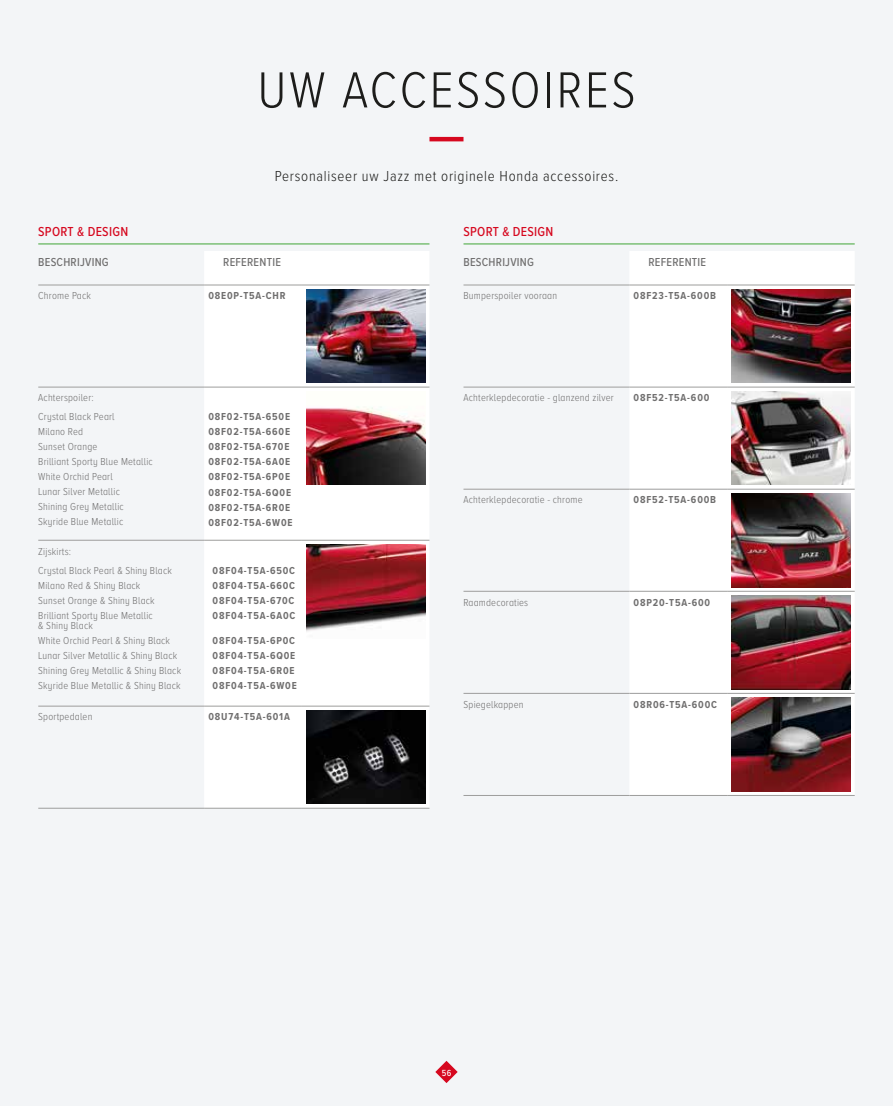
<style>
.page{position:relative;width:893px;height:1106px;background:#f3f5f7}
.page>*{position:absolute;margin:0;border:0;box-sizing:border-box;transform-origin:0 0}
.t1{font:300 52.5px "Proxima Nova Cond";letter-spacing:.05em;color:#1d1d1b}
.t2{font:300 15px "Proxima Nova Cond";letter-spacing:.05em;color:#1d1d1b}
.t3{font:500 13.5px "Proxima Nova Cond";letter-spacing:.02em;color:#d6081f}
.t4{font:500 12px "Proxima Nova Cond";letter-spacing:.02em;color:#706f6f}
.t5{font:300 10.5px/15px "Proxima Nova A Cond";letter-spacing:.02em;color:#706f6f}
.t6{font:700 10.5px/15px "Proxima Nova Cond";letter-spacing:.08em;color:#706f6f}
.t7{font:500 9.15px "Proxima Nova Cond";color:#fff}
</style>
<div class="page">
<svg style="left:435px;top:1061px;width:23px;height:22px"></svg>
<hr style="left:429px;top:137px;width:34px;height:4px;background:#d6081f">
<div style="left:204px;top:251px;width:225px;height:556px;background:#fff"></div>
<hr style="left:38px;top:387px;width:166px;height:1px;background:#9d9d9c">
<hr style="left:204px;top:387px;width:98px;height:1px;background:#9d9d9c">
<hr style="left:302px;top:387px;width:127px;height:1px;background:#9d9d9c">
<hr style="left:38px;top:540px;width:166px;height:1px;background:#9d9d9c">
<hr style="left:204px;top:540px;width:98px;height:1px;background:#9d9d9c">
<hr style="left:302px;top:540px;width:127px;height:1px;background:#9d9d9c">
<hr style="left:302px;top:807px;width:127px;height:1px;background:#9d9d9c">
<hr style="left:38px;top:807px;width:166px;height:1px;background:#9d9d9c">
<hr style="left:204px;top:807px;width:98px;height:1px;background:#9d9d9c">
<hr style="left:38px;top:705px;width:166px;height:1px;background:#9d9d9c">
<hr style="left:204px;top:705px;width:98px;height:1px;background:#9d9d9c">
<hr style="left:302px;top:705px;width:127px;height:1px;background:#9d9d9c">
<hr style="left:38px;top:285px;width:166px;height:1px;background:#9d9d9c">
<hr style="left:204px;top:285px;width:98px;height:1px;background:#9d9d9c">
<hr style="left:302px;top:285px;width:127px;height:1px;background:#9d9d9c">
<hr style="left:38px;top:243px;width:391px;height:1px;background:#3fa535">
<img style="left:306px;top:289px;width:119px;height:94px">
<img style="left:306px;top:391px;width:119px;height:94px">
<img style="left:306px;top:544px;width:119px;height:94px">
<img style="left:306px;top:710px;width:119px;height:94px">
<div style="left:629px;top:251px;width:226px;height:543px;background:#fff"></div>
<hr style="left:727px;top:285px;width:128px;height:1px;background:#9d9d9c">
<hr style="left:727px;top:387px;width:128px;height:1px;background:#9d9d9c">
<hr style="left:727px;top:489px;width:128px;height:1px;background:#9d9d9c">
<hr style="left:727px;top:591px;width:128px;height:1px;background:#9d9d9c">
<hr style="left:727px;top:693px;width:128px;height:1px;background:#9d9d9c">
<hr style="left:463px;top:387px;width:166px;height:1px;background:#9d9d9c">
<hr style="left:629px;top:387px;width:98px;height:1px;background:#9d9d9c">
<hr style="left:463px;top:489px;width:166px;height:1px;background:#9d9d9c">
<hr style="left:629px;top:489px;width:98px;height:1px;background:#9d9d9c">
<hr style="left:463px;top:591px;width:166px;height:1px;background:#9d9d9c">
<hr style="left:629px;top:591px;width:98px;height:1px;background:#9d9d9c">
<hr style="left:463px;top:693px;width:166px;height:1px;background:#9d9d9c">
<hr style="left:629px;top:693px;width:98px;height:1px;background:#9d9d9c">
<hr style="left:463px;top:795px;width:166px;height:1px;background:#9d9d9c">
<hr style="left:629px;top:795px;width:98px;height:1px;background:#9d9d9c">
<hr style="left:727px;top:795px;width:128px;height:1px;background:#9d9d9c">
<hr style="left:463px;top:285px;width:166px;height:1px;background:#9d9d9c">
<hr style="left:629px;top:285px;width:98px;height:1px;background:#9d9d9c">
<hr style="left:463px;top:243px;width:392px;height:1px;background:#3fa535">
<img style="left:731px;top:289px;width:119px;height:94px">
<img style="left:731px;top:391px;width:119px;height:94px">
<img style="left:731px;top:493px;width:119px;height:94px">
<img style="left:731px;top:595px;width:119px;height:94px">
<img style="left:731px;top:697px;width:119px;height:94px">
<h1 class="t1" style="left:257px;top:59px;width:380px">UW ACCESSOIRES</h1>
<h2 class="t2" style="left:275px;top:167px;width:345px">Personaliseer uw Jazz met originele Honda accessoires.</h2>
<p class="t3" style="left:38px;top:223px;width:91px">SPORT &amp; DESIGN</p>
<p class="t4" style="left:38px;top:255px;width:72px">BESCHRIJVING</p>
<p class="t4" style="left:223px;top:255px;width:59px">REFERENTIE</p>
<p class="t5" style="left:38px;top:288px;width:54px">Chrome Pack</p>
<p class="t6" style="left:208px;top:288px;width:79px">08E0P-T5A-CHR</p>
<p class="t5" style="left:38px;top:388px;width:78px;line-height:19px">Achterspoiler:<br>Crystal Black Pearl</p>
<p class="t5" style="left:38px;top:424px;width:116px">Milano Red<br>Sunset Orange<br>Brilliant Sporty Blue Metallic<br>White Orchid Pearl<br>Lunar Silver Metallic<br>Shining Grey Metallic<br>Skyride Blue Metallic</p>
<p class="t5" style="left:38px;top:541px;width:135px;line-height:19px">Zijskirts:<br>Crystal Black Pearl &amp; Shiny Black</p>
<p class="t5" style="left:38px;top:577px;width:118px">Milano Red &amp; Shiny Black<br>Sunset Orange &amp; Shiny Black<br>Brilliant Sporty Blue Metallic</p>
<p class="t5" style="left:38px;top:618px;width:144px">&amp; Shiny Black<br>White Orchid Pearl &amp; Shiny Black<br>Lunar Silver Metallic &amp; Shiny Black<br>Shining Grey Metallic &amp; Shiny Black<br>Skyride Blue Metallic &amp; Shiny Black</p>
<p class="t6" style="left:208px;top:409px;width:86px">08F02-T5A-650E<br>08F02-T5A-660E<br>08F02-T5A-670E<br>08F02-T5A-6A0E<br>08F02-T5A-6P0E<br>08F02-T5A-6Q0E<br>08F02-T5A-6R0E<br>08F02-T5A-6W0E</p>
<p class="t6" style="left:213px;top:562px;width:84px;text-align:justify">08F04-T5A-650C 08F04-T5A-660C 08F04-T5A-670C 08F04-T5A-6A0C</p>
<p class="t6" style="left:213px;top:633px;width:86px">08F04-T5A-6P0C<br>08F04-T5A-6Q0E<br>08F04-T5A-6R0E<br>08F04-T5A-6W0E</p>
<p class="t5" style="left:38px;top:709px;width:56px">Sportpedalen</p>
<p class="t6" style="left:208px;top:709px;width:83px">08U74-T5A-601A</p>
<p class="t3" style="left:463px;top:223px;width:91px">SPORT &amp; DESIGN</p>
<p class="t4" style="left:463px;top:255px;width:72px">BESCHRIJVING</p>
<p class="t4" style="left:648px;top:255px;width:59px">REFERENTIE</p>
<p class="t5" style="left:463px;top:288px;width:95px">Bumperspoiler vooraan</p>
<p class="t6" style="left:634px;top:288px;width:84px">08F23-T5A-600B</p>
<p class="t5" style="left:463px;top:390px;width:152px">Achterklepdecoratie - glanzend zilver</p>
<p class="t6" style="left:634px;top:390px;width:77px">08F52-T5A-600</p>
<p class="t5" style="left:463px;top:492px;width:121px">Achterklepdecoratie - chrome</p>
<p class="t6" style="left:634px;top:492px;width:84px">08F52-T5A-600B</p>
<p class="t5" style="left:463px;top:594px;width:66px">Raamdecoraties</p>
<p class="t6" style="left:634px;top:594px;width:78px">08P20-T5A-600</p>
<p class="t5" style="left:463px;top:697px;width:61px">Spiegelkappen</p>
<p class="t6" style="left:634px;top:696px;width:85px">08R06-T5A-600C</p>
<p class="t7" style="left:442px;top:1067px;width:11px">56</p>
</div>
